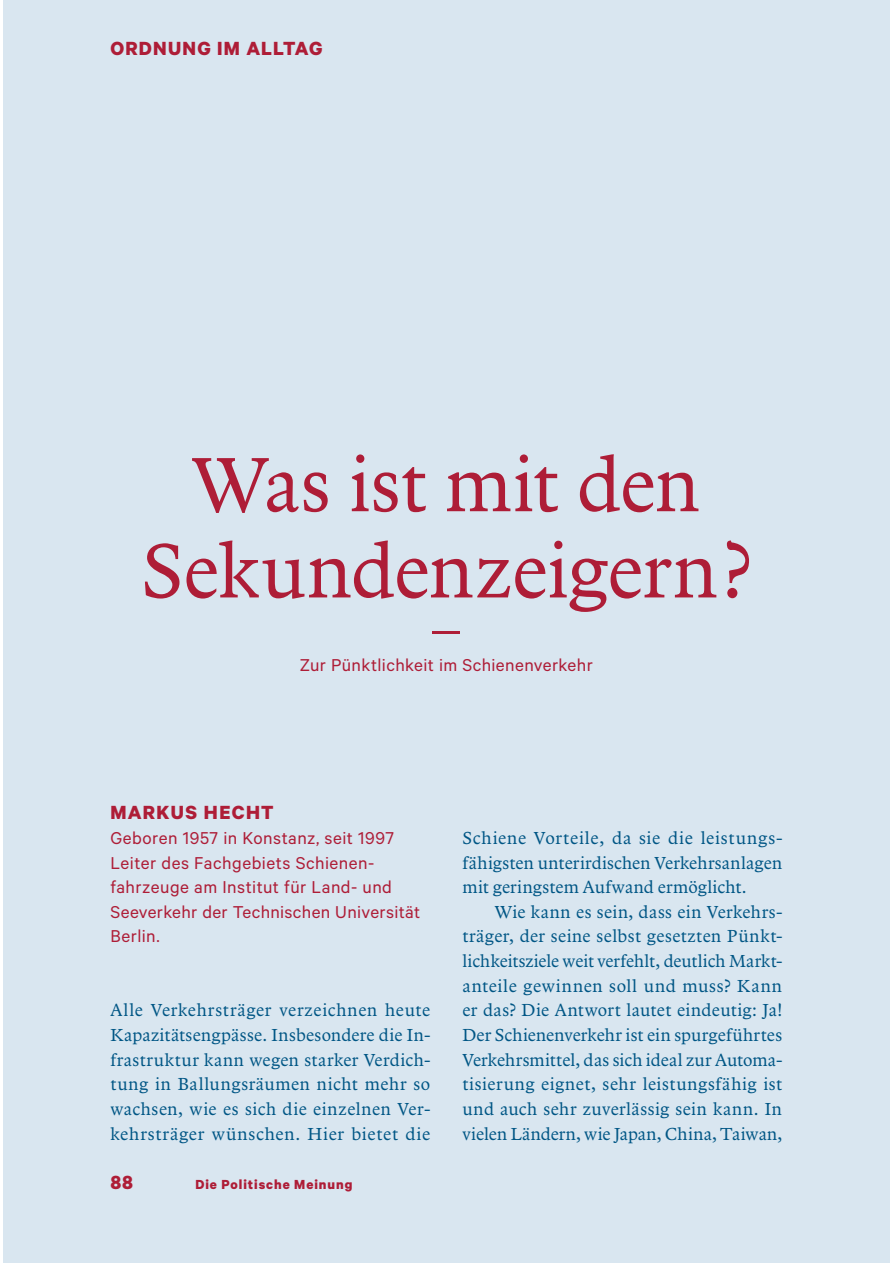
<style>
.page{position:relative;width:893px;height:1263px;background:#fff}
.page>*{position:absolute;margin:0;border:0;box-sizing:border-box;transform-origin:0 0}
.t1{font:79.65px/86.2px "Arbesco DT";letter-spacing:-.005em;color:#ae1d37;text-align:center}
.t2{font:700 21.45px "Calibre";letter-spacing:.06em;color:#ae1d37}
.t3{font:19.35px/24.6px "Calibre";letter-spacing:.02em;color:#ae1d37}
.t4{font:18px/24.6px "Arbesco DT";letter-spacing:.025em;color:#005685;text-align:justify}
.t5{font:700 14.85px "Calibre";letter-spacing:.065em;color:#ae1d37}
</style>
<div class="page">
<div style="left:3px;top:0;width:887px;height:1263px;background:#d9e6f0"></div>
<hr style="left:432px;top:631px;width:28px;height:2px;background:#ae1d37">
<p class="t2" style="left:110px;top:41px;width:213px">ORDNUNG IM ALLTAG</p>
<h1 class="t1" style="left:141px;top:447px;width:611px">Was ist mit den<br>Sekundenzeigern ?</h1>
<p class="t3" style="left:300px;top:654px;width:295px">Zur Pünktlichkeit im Schienenverkehr</p>
<p class="t2" style="left:110px;top:805px;width:165px">MARKUS HECHT</p>
<p class="t3" style="left:110px;top:827px;width:311px">Geboren 1957 in Konstanz, seit 1997<br>Leiter des Fachgebiets Schienen&shy;fahrzeuge am Institut für Land- und<br>Seeverkehr der Technischen Universität<br>Berlin.</p>
<p class="t4" style="left:110px;top:999px;width:321px">Alle Verkehrsträger verzeichnen heute Kapazitätsengpässe. Insbesondere die In&shy;fra struktur kann wegen starker Verdich&shy;tung in Ballungsräumen nicht mehr so wachsen, wie es sich die einzelnen Ver&shy;kehrsträger wünschen. Hier bietet die</p>
<p class="t2" style="left:110px;top:1175px;width:24px">88</p>
<p class="t5" style="left:195px;top:1179px;width:158px">Die Politische Meinung</p>
<p class="t4" style="left:462px;top:827px;width:321px">Schiene Vorteile, da sie die leistungs&shy;fähigsten unterirdischen Verkehrsanlagen mit geringstem Aufwand ermöglicht.</p>
<p class="t4" style="left:462px;top:901px;width:321px;text-indent:32px">Wie kann es sein, dass ein Verkehrs&shy;träger, der seine selbst gesetzten Pünkt&shy;lichkeitsziele weit verfehlt, deutlich Markt&shy;anteile gewinnen soll und muss? Kann er das? Die Antwort lautet eindeutig: Ja!<br>Der Schienenverkehr ist ein spurgeführtes Verkehrsmittel, das sich ideal zur Automa&shy;tisierung eignet, sehr leistungsfähig ist und auch sehr zuverlässig sein kann. In vielen Ländern, wie Japan, China, Taiwan,</p>
</div>
